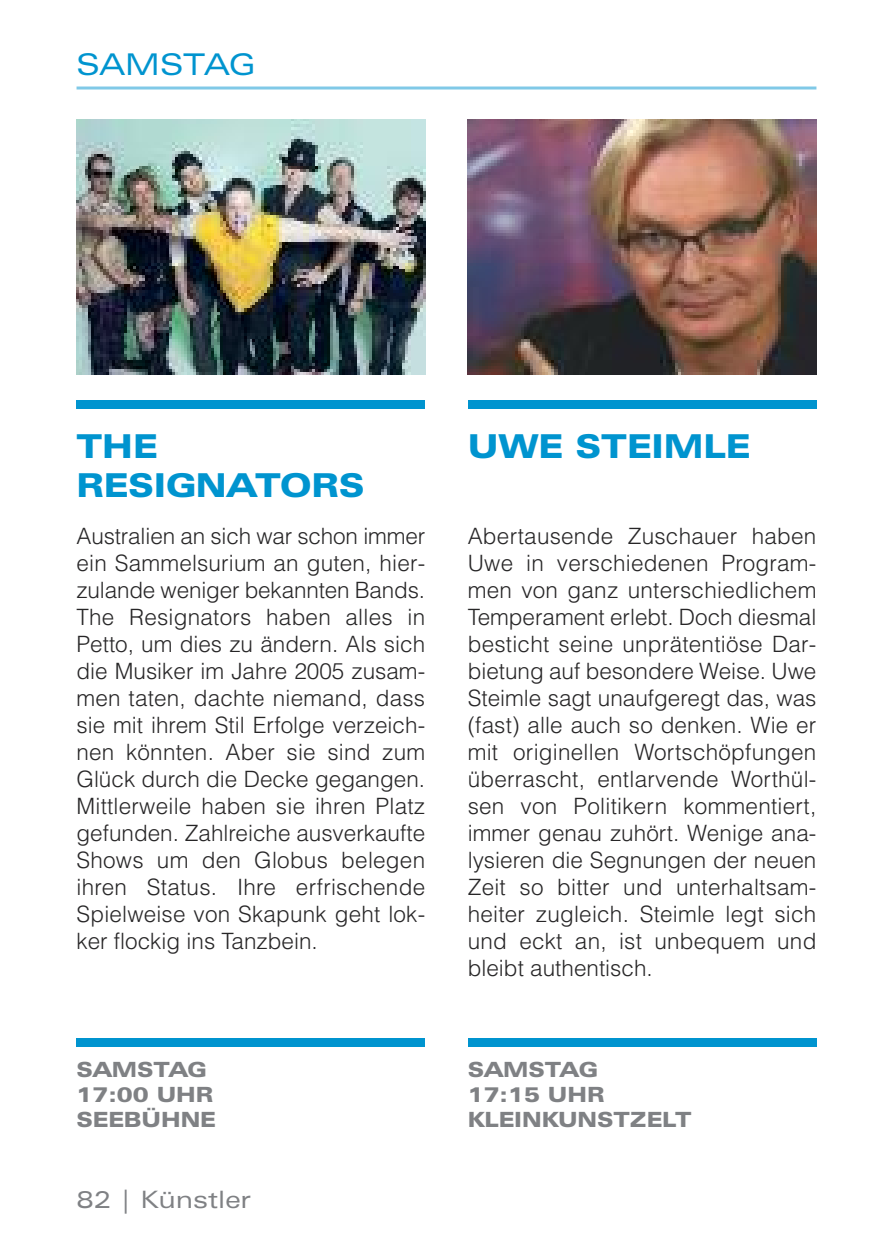
<style>
.page{position:relative;width:893px;height:1259px;background:#fff}
.page>*{position:absolute;margin:0;border:0;box-sizing:border-box;transform-origin:0 0}
.t1{font:900 expanded 33px/39.6px "Zurich BT";color:#0094cf}
.t2{font:expanded 30px "Zurich BT";color:#0094cf}
.t3{font:expanded 24px "Zurich BT";color:#7f8184}
.t4{font:300 22.5px/27px "Helvetica";letter-spacing:.01em;color:#272627;text-align:justify}
.t5{font:900 expanded 21px/25.2px "Zurich BT";color:#7f8184}
</style>
<div class="page">
<img style="left:468px;top:119px;width:348px;height:255px">
<img style="left:77px;top:119px;width:348px;height:255px">
<hr style="left:77px;top:86px;width:739px;height:3px;background:#80c9e7">
<div style="left:77px;top:400px;width:348px;height:8px;background:#0094cf"></div>
<div style="left:468px;top:400px;width:348px;height:8px;background:#0094cf"></div>
<div style="left:77px;top:1037px;width:348px;height:9px;background:#0094cf"></div>
<div style="left:468px;top:1037px;width:348px;height:9px;background:#0094cf"></div>
<h2 class="t2" style="left:77px;top:53px;width:180px">SAMSTAG</h2>
<h1 class="t1" style="left:77px;top:429px;width:289px">THE<br>RESIGNATORS</h1>
<p class="t4" style="left:76px;top:522px;width:350px">Australien an sich war schon immer ein Sammelsurium an guten, hier&shy;zulande weniger bekannten Bands.<br>The Resignators haben alles in Petto, um dies zu ändern. Als sich die Musiker im Jahre 2005 zusam&shy;men taten, dachte niemand, dass sie mit ihrem Stil Erfolge verzeich&shy;nen könnten. Aber sie sind zum Glück durch die Decke gegangen.<br>Mittlerweile haben sie ihren Platz gefunden. Zahlreiche ausverkaufte Shows um den Globus belegen ihren Status. Ihre erfrischende Spielweise von Skapunk geht lok&shy;ker flockig ins Tanzbein.</p>
<h1 class="t1" style="left:468px;top:429px;width:284px">UWE STEIMLE</h1>
<p class="t4" style="left:468px;top:522px;width:350px">Abertausende Zuschauer haben Uwe in verschiedenen Program&shy;men von ganz unterschiedlichem Temperament erlebt. Doch diesmal besticht seine unprätentiöse Dar&shy;bietung auf besondere Weise. Uwe Steimle sagt unaufgeregt das, was (fast) alle auch so denken. Wie er mit originellen Wortschöpfungen überrascht, entlarvende Worthül&shy;sen von Politikern kommentiert, immer genau zuhört. Wenige ana&shy;lysieren die Segnungen der neuen Zeit so bitter und unterhaltsam&shy;heiter zugleich. Steimle legt sich und eckt an, ist unbequem und bleibt authentisch.</p>
<p class="t5" style="left:77px;top:1058px;width:141px">SAMSTAG<br>17:00 UHR<br>SEEBÜHNE</p>
<p class="t5" style="left:468px;top:1058px;width:225px">SAMSTAG<br>17:15 UHR<br>KLEINKUNSTZELT</p>
<p class="t3" style="left:77px;top:1191px;width:176px">82 | Künstler</p>
</div>
